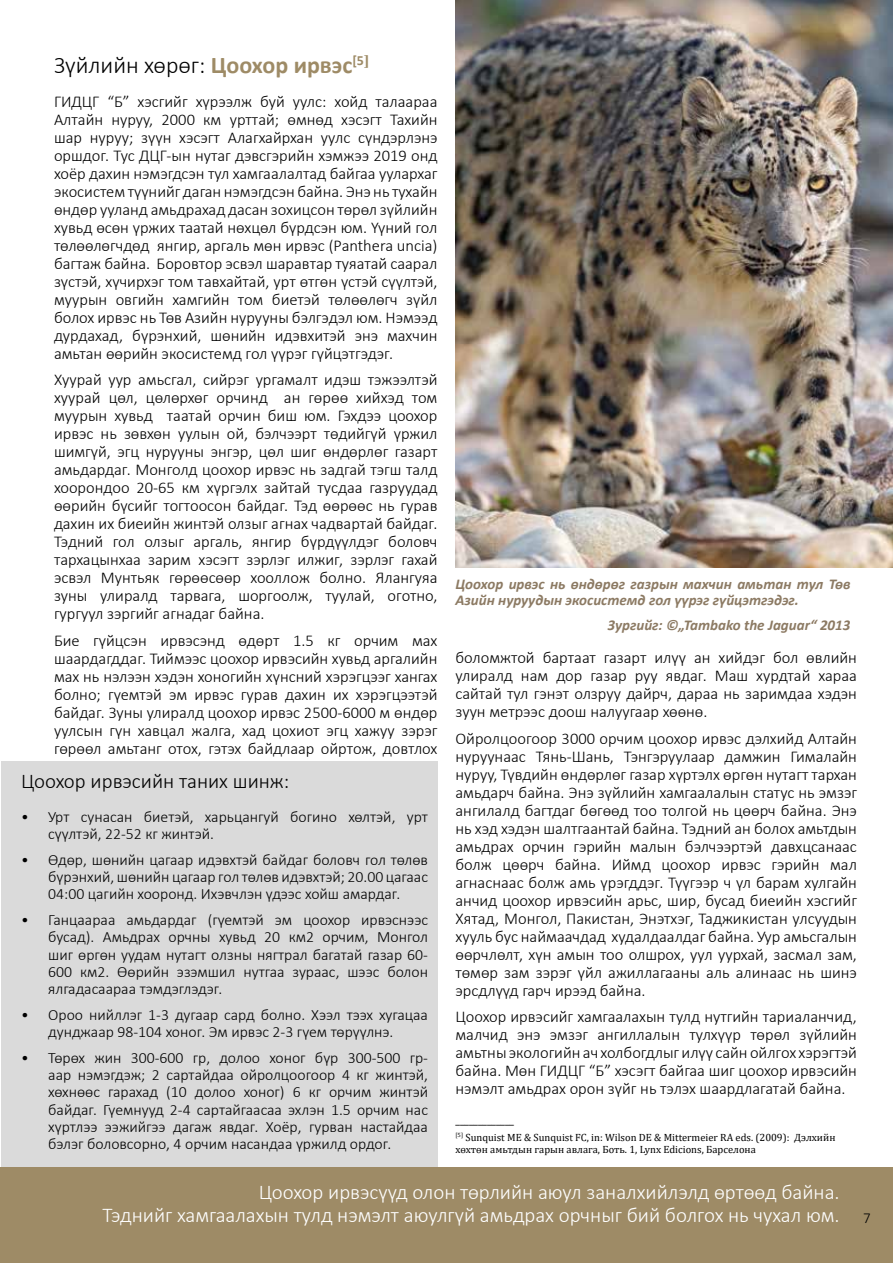
<style>
.page{position:relative;width:893px;height:1263px;background:#fff}
.page>*{position:absolute;margin:0;border:0;box-sizing:border-box;transform-origin:0 0}
.t1{font:300 24px "Calibri";color:#000}
.t2{font:300 21px/23.1px "Calibri";color:#fff;text-align:right}
.t3{font:300 21px "Calibri";color:#000}
.t4{font:300 16.5px/18px "Calibri";color:#000;text-align:justify}
.t5{font:300 15.75px/17.2px "Calibri";color:#000;text-align:justify}
.t6{font:italic 700 15px/16.5px "Calibri";color:#8c7a63}
.t7{font:300 15px "Calibri";color:#000}
.t8{font:13.5px "Cambria";color:#000;scale:.9 1}
.t9{font:10.5px/12.6px "Cambria";color:#000}
.s1{font-weight:700;color:#9e8b66}
</style>
<div class="page">
<div style="left:1px;top:761px;width:436px;height:405px;background:#dadada"></div>
<div style="left:0;top:1167px;width:893px;height:96px;background:#9e8b66"></div>
<img style="left:455px;top:0;width:438px;height:567px">
<h1 class="t1" style="left:54px;top:50px;width:317px">Зүйлийн хөрөг: <span class="s1">Цоохор ирвэс</span><sup>[5</sup><sup>]</sup></h1>
<p class="t4" style="left:54px;top:92px;width:385px">ГИДЦГ “Б” хэсгийг хүрээлж буй уулс: хойд талаараа Алтайн нуруу, 2000 км урттай; өмнөд хэсэгт Тахийн шар нуруу; зүүн хэсэгт Алагхайрхан уулс сүндэрлэнэ оршдог. Тус ДЦГ-ын нутаг дэвсгэрийн хэмжээ 2019 онд хоёр дахин нэмэгдсэн тул хамгаалалтад байгаа уулархаг экосистем түүнийг даган нэмэгдсэн байна. Энэ нь тухайн өндөр ууланд амьдрахад дасан зохицсон төрөл зүйлийн хувьд өсөн үржих таатай нөхцөл бүрдсэн юм. Үүний гол төлөөлөгчдөд янгир, аргаль мөн ирвэс (Panthera uncia) багтаж байна. Боровтор эсвэл шаравтар туяатай саарал зүстэй, хүчирхэг том тавхайтай, урт өтгөн үстэй сүүлтэй, муурын овгийн хамгийн том биетэй төлөөлөгч зүйл болох ирвэс нь Төв Азийн нурууны бэлгэдэл юм. Нэмээд дурдахад, бүрэнхий, шөнийн идэвхитэй энэ махчин амьтан өөрийн экосистемд гол үүрэг гүйцэтгэдэг.</p>
<p class="t4" style="left:54px;top:371px;width:385px">Хуурай уур амьсгал, сийрэг ургамалт идэш тэжээлтэй хуурай цөл, цөлөрхөг орчинд ан гөрөө хийхэд том муурын хувьд таатай орчин биш юм. Гэхдээ цоохор ирвэс нь зөвхөн уулын ой, бэлчээрт төдийгүй үржил шимгүй, эгц нурууны энгэр, цөл шиг өндөрлөг газарт амьдардаг. Монголд цоохор ирвэс нь задгай тэгш талд хоорондоо 20-65 км хүргэлх зайтай тусдаа газруудад өөрийн бүсийг тогтоосон байдаг. Тэд өөрөөс нь гурав дахин их биеийн жинтэй олзыг агнах чадвартай байдаг.<br>Тэдний гол олзыг аргаль, янгир бүрдүүлдэг боловч тархацынхаа зарим хэсэгт зэрлэг илжиг, зэрлэг гахай эсвэл Мунтьяк гөрөөсөөр хооллож болно. Ялангуяа зуны улиралд тарвага, шоргоолж, туулай, оготно, гургуул зэргийг агнадаг байна.</p>
<p class="t4" style="left:54px;top:631px;width:385px">Бие гүйцсэн ирвэсэнд өдөрт 1.5 кг орчим мах шаардагддаг. Тиймээс цоохор ирвэсийн хувьд аргалийн мах нь нэлээн хэдэн хоногийн хүнсний хэрэгцээг хангах болно; гүемтэй эм ирвэс гурав дахин их хэрэгцээтэй байдаг. Зуны улиралд цоохор ирвэс 2500-6000 м өндөр уулсын гүн хавцал жалга, хад цохиот эгц хажуу зэрэг гөрөөл амьтанг отох, гэтэх байдлаар ойртож, довтлох</p>
<p class="t3" style="left:21px;top:768px;width:270px">Цоохор ирвэсийн таних шинж:</p>
<p class="t5" style="left:48px;top:808px;width:381px;text-indent:-27px">• Урт сунасан биетэй, харьцангуй богино хөлтэй, урт сүүлтэй, 22-52 кг жинтэй.</p>
<p class="t5" style="left:48px;top:851px;width:381px;text-indent:-27px">• Өдөр, шөнийн цагаар идэвхтэй байдаг боловч гол төлөв бүрэнхий, шөнийн цагаар гол төлөв идэвхтэй; 20.00 цагаас 04:00 цагийн хооронд. Ихэвчлэн үдээс хойш амардаг.</p>
<p class="t5" style="left:48px;top:911px;width:381px;text-indent:-27px">• Ганцаараа амьдардаг (гүемтэй эм цоохор ирвэснээс бусад). Амьдрах орчны хувьд 20 км2 орчим, Монгол шиг өргөн уудам нутагт олзны нягтрал багатай газар 60- 600 км2. Өөрийн эзэмшил нутгаа зураас, шээс болон ялгадасаараа тэмдэглэдэг.</p>
<p class="t5" style="left:21px;top:1006px;width:408px;text-align:center">• Ороо нийллэг 1-3 дугаар сард болно. Хээл тээх хугацаа дунджаар 98-104 хоног. Эм ирвэс 2-3 гүем төрүүлнэ.</p>
<p class="t5" style="left:48px;top:1049px;width:381px;text-indent:-27px">• Төрөх жин 300-600 гр, долоо хоног бүр 300-500 гр&shy;аар нэмэгдэж; 2 сартайдаа ойролцоогоор 4 кг жинтэй, хөхнөөс гарахад (10 долоо хоног) 6 кг орчим жинтэй байдаг. Гүемнууд 2-4 сартайгаасаа эхлэн 1.5 орчим нас хүртлээ ээжийгээ дагаж явдаг. Хоёр, гурван настайдаа бэлэг боловсорно, 4 орчим насандаа үржилд ордог.</p>
<p class="t6" style="left:455px;top:575px;width:396px">Цоохор ирвэс нь өндөрөг газрын махчин амьтан тул Төв<br>Азийн нуруудын экосистемд гол үүрэг гүйцэтгэдэг.</p>
<p class="t6" style="left:608px;top:617px;width:244px">Зургийг: ©„Tambako the Jaguar“ 2013</p>
<p class="t4" style="left:455px;top:648px;width:403px">боломжтой бартаат газарт илүү ан хийдэг бол өвлийн улиралд нам дор газар руу явдаг. Маш хурдтай хараа сайтай тул гэнэт олзруу дайрч, дараа нь заримдаа хэдэн зуун метрээс доош налуугаар хөөнө.</p>
<p class="t4" style="left:455px;top:729px;width:403px">Ойролцоогоор 3000 орчим цоохор ирвэс дэлхийд Алтайн нуруунаас Тянь-Шань, Тэнгэруулаар дамжин Гималайн нуруу, Түвдийн өндөрлөг газар хүртэлх өргөн нутагт тархан амьдарч байна. Энэ зүйлийн хамгаалалын статус нь эмзэг ангилалд багтдаг бөгөөд тоо толгой нь цөөрч байна. Энэ нь хэд хэдэн шалтгаантай байна. Тэдний ан болох амьтдын амьдрах орчин гэрийн малын бэлчээртэй давхцсанаас болж цөөрч байна. Иймд цоохор ирвэс гэрийн мал агнаснаас болж амь үрэгддэг. Түүгээр ч үл барам хулгайн анчид цоохор ирвэсийн арьс, шир, бусад биеийн хэсгийг Хятад, Монгол, Пакистан, Энэтхэг, Таджикистан улсуудын хууль бус наймаачдад худалдаалдаг байна. Уур амьсгалын өөрчлөлт, хүн амын тоо олшрох, уул уурхай, засмал зам, төмөр зам зэрэг үйл ажиллагааны аль алинаас нь шинэ эрсдлүүд гарч ирээд байна.</p>
<p class="t4" style="left:455px;top:1007px;width:403px">Цоохор ирвэсийг хамгаалахын тулд нутгийн тариаланчид, малчид энэ эмзэг ангиллалын тулхүүр төрөл зүйлийн амьтны экологийн ач холбогдлыг илүү сайн ойлгох хэрэгтэй байна. Мөн ГИДЦГ “Б” хэсэгт байгаа шиг цоохор ирвэсийн нэмэлт амьдрах орон зүйг нь тэлэх шаардлагатай байна.</p>
<p class="t8" style="left:455px;top:1111px;width:67px">_____________</p>
<p class="t9" style="left:455px;top:1131px;width:381px"><sup>[5]</sup> Sunquist ME &amp; Sunquist FC, in: Wilson DE &amp; Mittermeier RA eds. (2009): Дэлхийн хөхтөн амьтдын гарын авлага, Боть. 1, Lynx Edicions, Барселона</p>
<p class="t2" style="left:102px;top:1180px;width:739px">Цоохор ирвэсүүд олон төрлийн аюул заналхийлэлд өртөөд байна.<br>Тэднийг хамгаалахын тулд нэмэлт аюулгүй амьдрах орчныг бий болгох нь чухал юм.</p>
<p class="t7" style="left:863px;top:1209px;width:9px">7</p>
</div>
